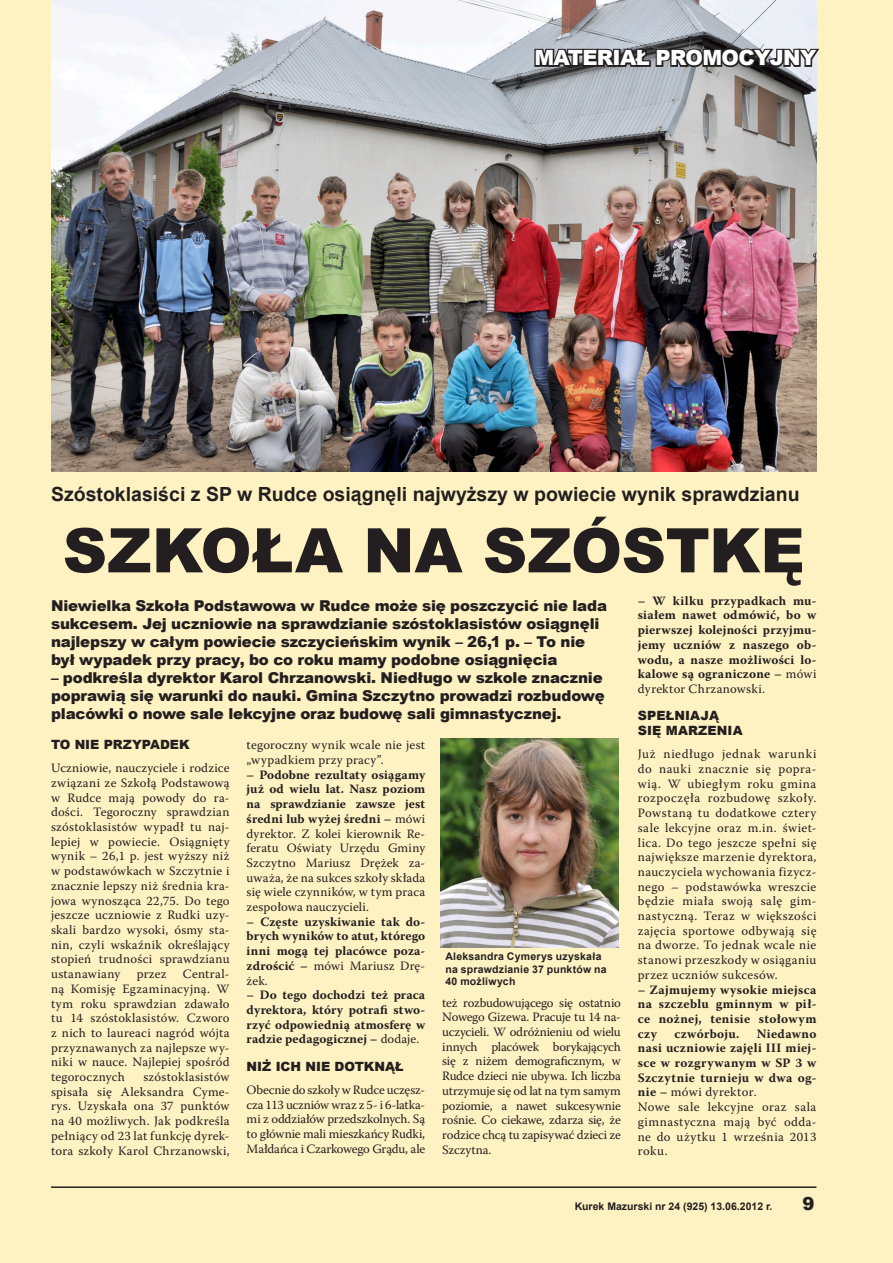
<style>
.page{position:relative;width:893px;height:1263px;background:#fef2c2}
.page>*{position:absolute;margin:0;border:0;box-sizing:border-box;transform-origin:0 0}
.pod_zdjęciami{font:900 61.5px "Arial";color:#231f20}
.t1{font:900 21px "Arial";letter-spacing:-.03em;color:#fff}
.t2{font:700 19.5px "Arial";color:#231f20}
.t3{font:900 18px "Arial";color:#231f20}
.pod_ogloszeniami{font:900 15px/18px "Arial";letter-spacing:-.01em;color:#231f20}
.t4{font:12.75px/14.7px "Warnock Pro";letter-spacing:.02em;color:#231f20;text-align:justify}
.t5{font:700 12.75px/14.7px "Warnock Pro";letter-spacing:.025em;color:#231f20;text-align:justify}
.podtytuł{font:900 12.75px/14.7px "Arial";color:#231f20}
.pod_zdjęciami-2{font:700 10.5px/12.6px "Arial";letter-spacing:.02em;color:#231f20}
.pod_zdjęciami-3{font:700 10.5px "Arial";color:#231f20}
.s1{font-weight:700}
.s2{font-weight:400}
</style>
<div class="page">
<hr style="left:51px;top:1186px;width:765px;height:2px;background:#231f20">
<img style="left:51px;top:0;width:765px;height:471px">
<svg style="left:533px;top:30px;width:286px;height:42px;background:#7b7d81"></svg>
<img style="left:441px;top:739px;width:178px;height:208px">
<p class="t1" style="left:534px;top:43px;width:284px">MATERIAŁ PROMOCYJNY</p>
<p class="t2" style="left:51px;top:481px;width:750px">Szóstoklasiści z SP w Rudce osiągnęli najwyższy w powiecie wynik sprawdzianu</p>
<p class="pod_zdjęciami" style="left:63px;top:506px;width:744px">SZKOŁA NA SZÓSTKĘ</p>
<p class="pod_ogloszeniami" style="left:51px;top:596px;width:557px">Niewielka Szkoła Podstawowa w Rudce może się poszczycić nie lada sukcesem. Jej uczniowie na sprawdzianie szóstoklasistów osiągnęli najlepszy w całym powiecie szczycieńskim wynik – 26,1 p. – To nie był wypadek przy pracy, bo co roku mamy podobne osiągnięcia</p>
<p class="pod_ogloszeniami" style="left:51px;top:668px;width:555px">– podkreśla dyrektor Karol Chrzanowski. Niedługo w szkole znacznie poprawią się warunki do nauki. Gmina Szczytno prowadzi rozbudowę placówki o nowe sale lekcyjne oraz budowę sali gimnastycznej.</p>
<p class="podtytuł" style="left:51px;top:737px;width:140px">TO NIE PRZYPADEK</p>
<p class="t4" style="left:51px;top:760px;width:180px">Uczniowie, nauczyciele i rodzice związani ze Szkołą Podstawową w Rudce mają powody do ra&shy;dości. Tegoroczny sprawdzian szóstoklasistów wypadł tu naj&shy;lepiej w powiecie. Osiągnięty wynik – 26,1 p. jest wyższy niż w podstawówkach w Szczytnie i znacznie lepszy niż średnia kra&shy;jowa wynosząca 22,75. Do tego jeszcze uczniowie z Rudki uzy&shy;skali bardzo wysoki, ósmy sta&shy;nin, czyli wskaźnik określający stopień trudności sprawdzianu ustanawiany</p>
<p class="t4" style="left:51px;top:966px;width:180px;text-indent:132px">Central&shy;ną Komisję Egzaminacyjną. W tym roku sprawdzian zdawało tu 14 szóstoklasistów. Czworo z nich to laureaci nagród wójta przyznawanych za najlepsze wy&shy;niki w nauce. Najlepiej spośród tegorocznych</p>
<p class="t4" style="left:137px;top:966px;width:31px">przez</p>
<p class="t4" style="left:51px;top:1069px;width:180px;text-indent:92px">szóstoklasistów spisała się Aleksandra Cyme&shy;rys. Uzyskała ona 37 punktów na 40 możliwych. Jak podkreśla pełniący od 23 lat funkcję dyrek&shy;tora szkoły Karol Chrzanowski,</p>
<p class="t4" style="left:247px;top:737px;width:180px">tegoroczny wynik wcale nie jest „wypadkiem przy pracy”.</p>
<p class="t4" style="left:247px;top:767px;width:180px"><span class="s1">– Podobne rezultaty osiągamy już od wielu lat. Nasz poziom na sprawdzianie zawsze jest średni lub wyżej średni –</span> mówi dyrektor. Z kolei kierownik Re&shy;feratu Oświaty Urzędu Gminy Szczytno Mariusz Drężek za&shy;uważa, że na sukces szkoły składa się wiele czynników, w tym praca zespołowa nauczycieli.</p>
<p class="t5" style="left:247px;top:914px;width:180px">– Częste uzyskiwanie tak do&shy;brych wyników to atut, którego inni mogą tej placówce poza&shy;zdrościć – <span class="s2">mówi Mariusz Drę&shy;żek.</span></p>
<p class="t5" style="left:247px;top:987px;width:180px">– Do tego dochodzi też praca dyrektora, który potrafi stwo&shy;rzyć odpowiednią atmosferę w radzie pedagogicznej – <span class="s2">dodaje.</span></p>
<p class="podtytuł" style="left:247px;top:1058px;width:158px">NIŻ ICH NIE DOTKNĄŁ</p>
<p class="t4" style="left:247px;top:1082px;width:180px">Obecnie do szkoły w Rudce uczęsz&shy;cza 113 uczniów wraz z 5- i 6-latka&shy;mi z oddziałów przedszkolnych. Są to głównie mali mieszkańcy Rudki, Małdańca i Czarkowego Grądu, ale</p>
<p class="pod_zdjęciami-2" style="left:445px;top:950px;width:163px">Aleksandra Cymerys uzyskała na sprawdzianie 37 punktów na<br>40 możliwych</p>
<p class="t4" style="left:442px;top:995px;width:180px">też rozbudowującego się ostatnio Nowego Gizewa. Pracuje tu 14 na&shy;uczycieli. W odróżnieniu od wielu innych placówek borykających się z niżem demograficznym, w Rudce dzieci nie ubywa. Ich liczba utrzymuje się od lat na tym samym poziomie, a nawet sukcesywnie rośnie. Co ciekawe, zdarza się, że rodzice chcą tu zapisywać dzieci ze Szczytna.</p>
<p class="t5" style="left:638px;top:593px;width:180px">– W kilku przypadkach mu&shy;siałem nawet odmówić, bo w pierwszej kolejności przyjmu&shy;jemy uczniów z naszego ob&shy;wodu, a nasze możliwości lo&shy;kalowe są ograniczone – <span class="s2">mówi dyrektor Chrzanowski.</span></p>
<p class="podtytuł" style="left:638px;top:708px;width:106px">SPEŁNIAJĄ<br>SIĘ MARZENIA</p>
<p class="t4" style="left:638px;top:746px;width:180px">Już niedługo jednak warunki do nauki znacznie się popra&shy;wią. W ubiegłym roku gmina rozpoczęła rozbudowę szkoły.<br>Powstaną tu dodatkowe cztery sale lekcyjne oraz m.in. świet&shy;lica. Do tego jeszcze spełni się największe marzenie dyrektora, nauczyciela wychowania fizycz&shy;nego – podstawówka wreszcie będzie miała swoją salę gim&shy;nastyczną. Teraz w większości zajęcia sportowe odbywają się na dworze. To jednak wcale nie stanowi przeszkody w osiąganiu przez uczniów sukcesów.</p>
<p class="t5" style="left:638px;top:982px;width:180px">– Zajmujemy wysokie miejsca na szczeblu gminnym w pił&shy;ce nożnej, tenisie stołowym czy</p>
<p class="t5" style="left:638px;top:1026px;width:180px;text-indent:119px">Niedawno nasi uczniowie zajęli III miej&shy;sce w rozgrywanym w SP 3 w Szczytnie turnieju w dwa og&shy;nie – <span class="s2">mówi dyrektor.</span></p>
<p class="t4" style="left:638px;top:1099px;width:180px">Nowe sale lekcyjne oraz sala gimnastyczna mają być odda&shy;ne do użytku 1 września 2013 roku.</p>
<p class="t5" style="left:674px;top:1026px;width:67px">czwórboju.</p>
<p class="pod_zdjęciami-3" style="left:575px;top:1199px;width:199px">Kurek Mazurski nr 24 (925) 13.06.2012 r.</p>
<p class="t3" style="left:803px;top:1190px;width:14px">9</p>
</div>
